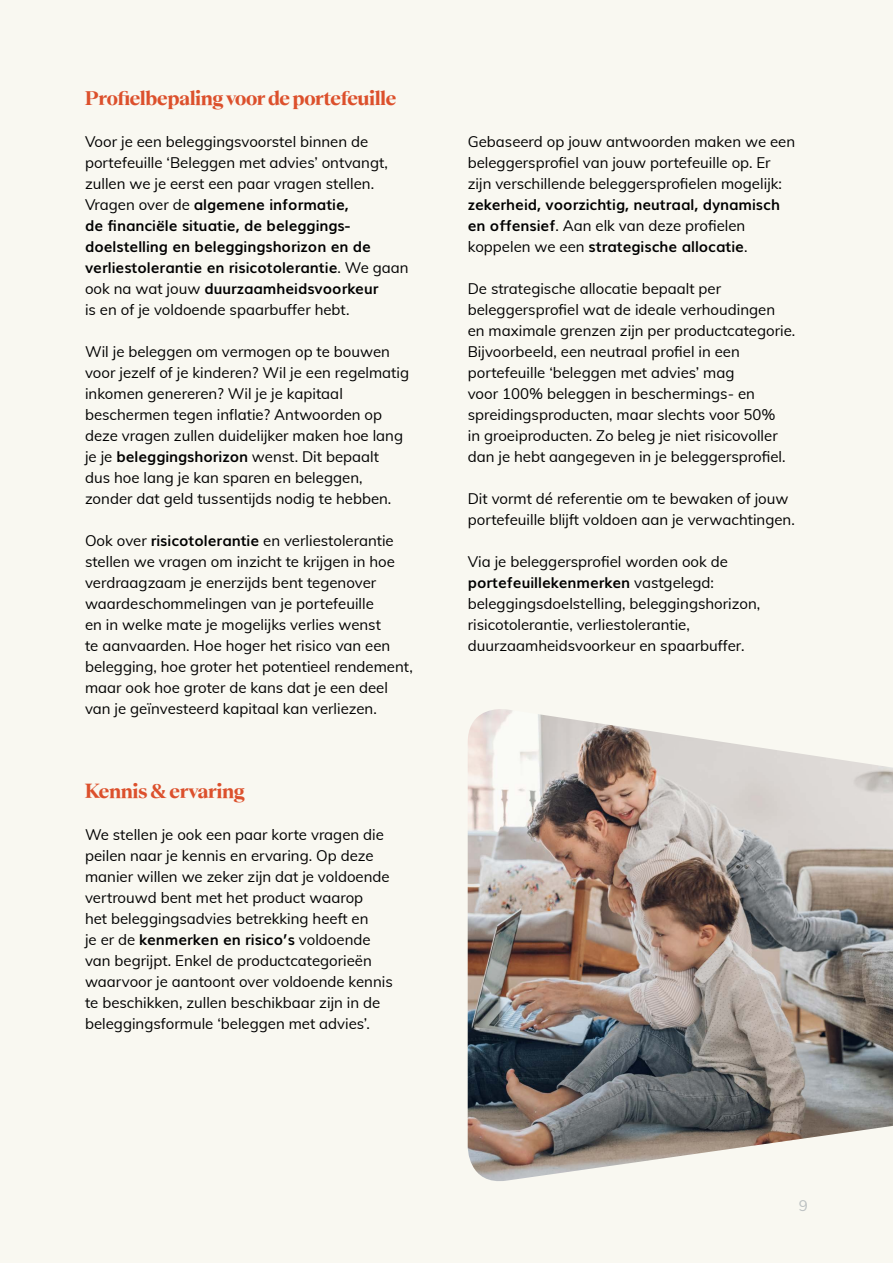
<style>
.page{position:relative;width:893px;height:1263px;background:#f9f8f1}
.page>*{position:absolute;margin:0;border:0;box-sizing:border-box;transform-origin:0 0}
.t1{font:700 21px "Teodor";letter-spacing:-.02em;color:#dc502c}
.t2{font:15px/21px "Muli";color:#000}
.t3{font:700 15px/21px "Muli";color:#000}
.t4{font:15px "Muli";color:#bcc1c2}
.s1{font-weight:700}
.s2{font-weight:400}
</style>
<div class="page">
<img style="left:468px;top:709px;width:425px;height:472px">
<h1 class="t1" style="left:85px;top:82px;width:313px">Profielbepaling voor de portefeuille</h1>
<p class="t2" style="left:85px;top:130px;width:325px">Voor je een beleggingsvoorstel binnen de portefeuille ‘Beleggen met advies’ ontvangt, zullen we je eerst een paar vragen stellen.<br>Vragen over de <span class="s1">algemene informatie,<br>de financiële situatie, de beleggings&shy;doelstelling en beleggingshorizon en de verliestolerantie en risicotolerantie</span>. We gaan ook na wat jouw <span class="s1">duurzaamheidsvoorkeur<br></span>is en of je voldoende spaarbuffer hebt.</p>
<p class="t2" style="left:85px;top:340px;width:326px">Wil je beleggen om vermogen op te bouwen voor jezelf of je kinderen? Wil je een regelmatig inkomen genereren? Wil je je kapitaal beschermen tegen inflatie? Antwoorden op deze vragen zullen duidelijker maken hoe lang je je <span class="s1">beleggingshorizon</span> wenst. Dit bepaalt<br>dus hoe lang je kan sparen en beleggen, zonder dat geld tussentijds nodig te hebben.</p>
<p class="t2" style="left:85px;top:529px;width:329px">Ook over <span class="s1">risicotolerantie</span> en verliestolerantie stellen we vragen om inzicht te krijgen in hoe verdraagzaam je enerzijds bent tegenover waardeschommelingen van je portefeuille<br>en in welke mate je mogelijks verlies wenst<br>te aanvaarden. Hoe hoger het risico van een belegging, hoe groter het potentieel rendement, maar ook hoe groter de kans dat je een deel van je geïnvesteerd kapitaal kan verliezen.</p>
<h1 class="t1" style="left:85px;top:775px;width:162px">Kennis &amp; ervaring</h1>
<p class="t2" style="left:85px;top:823px;width:309px">We stellen je ook een paar korte vragen die peilen naar je kennis en ervaring. Op deze manier willen we zeker zijn dat je voldoende vertrouwd bent met het product waarop<br>het beleggingsadvies betrekking heeft en<br>je er de <span class="s1">kenmerken en risico’s</span> voldoende van begrijpt. Enkel de productcategorieën waarvoor je aantoont over voldoende kennis te beschikken, zullen beschikbaar zijn in de beleggingsformule ‘beleggen met advies’.</p>
<p class="t2" style="left:468px;top:130px;width:329px">Gebaseerd op jouw antwoorden maken we een beleggersprofiel van jouw portefeuille op. Er zijn verschillende beleggersprofielen mogelijk:</p>
<p class="t3" style="left:468px;top:193px;width:314px">zekerheid, voorzichtig, neutraal, dynamisch en offensief<span class="s2">. Aan elk van deze profielen koppelen we een</span> strategische allocatie<span class="s2">.</span></p>
<p class="t2" style="left:468px;top:277px;width:329px">De strategische allocatie bepaalt per beleggersprofiel wat de ideale verhoudingen en maximale grenzen zijn per productcategorie.<br>Bijvoorbeeld, een neutraal profiel in een portefeuille ‘beleggen met advies’ mag<br>voor 100% beleggen in beschermings- en spreidingsproducten, maar slechts voor 50%<br>in groeiproducten. Zo beleg je niet risicovoller dan je hebt aangegeven in je beleggersprofiel.</p>
<p class="t2" style="left:468px;top:487px;width:329px">Dit vormt dé referentie om te bewaken of jouw portefeuille blijft voldoen aan je verwachtingen.</p>
<p class="t2" style="left:468px;top:550px;width:294px">Via je beleggersprofiel worden ook de <span class="s1">portefeuillekenmerken</span> vastgelegd: beleggingsdoelstelling, beleggingshorizon, risicotolerantie, verliestolerantie, duurzaamheidsvoorkeur en spaarbuffer.</p>
<p class="t4" style="left:799px;top:1194px;width:10px">9</p>
</div>
